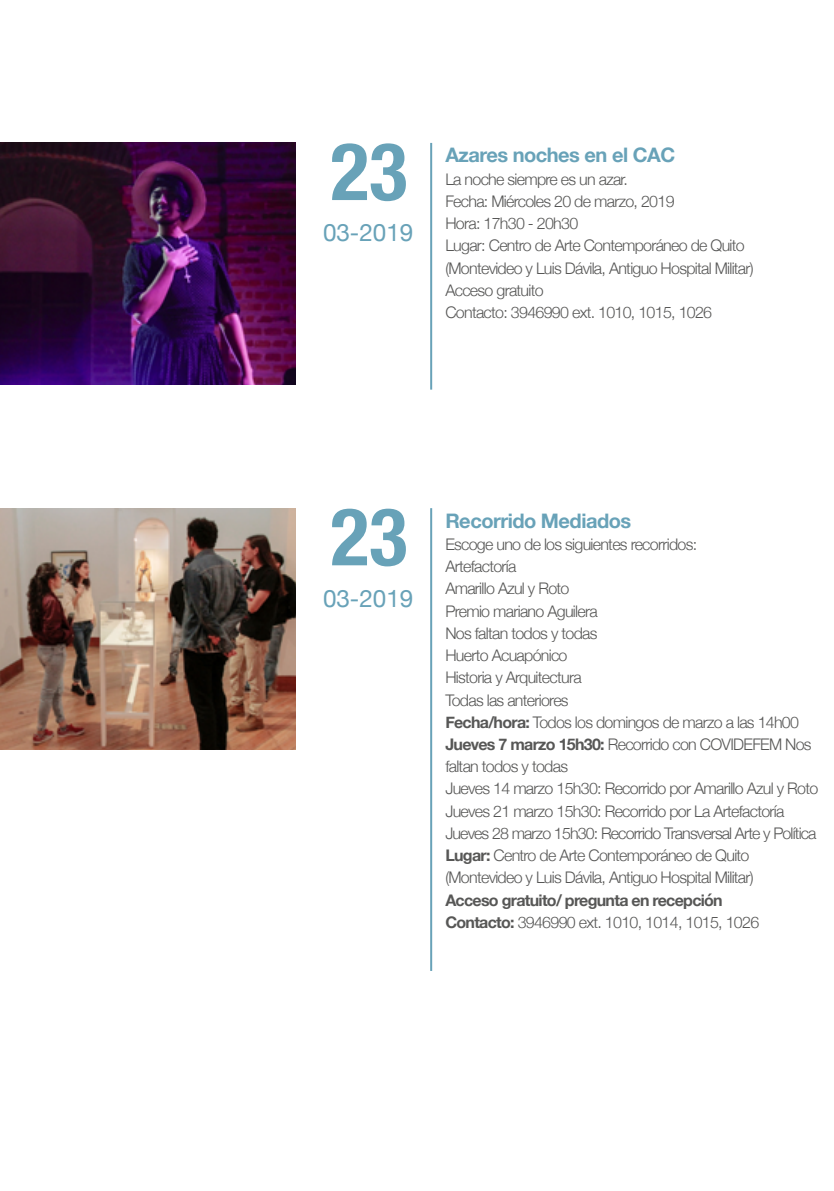
<style>
.page{position:relative;width:834px;height:1191px;background:#fff}
.page>*{position:absolute;margin:0;border:0;box-sizing:border-box;transform-origin:0 0}
.t1{font:700 condensed 80px "Helvetica Neue LT Std";color:#68a2b8}
.t2{font:24.2px "Helvetica Neue";color:#68a2b8}
.t3{font:700 20px "Helvetica Neue";letter-spacing:-.025em;color:#68a2b8}
.t4{font:300 16px/22.2px "Helvetica Neue";letter-spacing:-.045em;color:#575756}
.t5{font:700 16px/22.2px "Helvetica Neue";letter-spacing:-.045em;color:#575756}
.s1{font-weight:700}
.s2{font-weight:300}
</style>
<div class="page">
<img style="left:0;top:143px;width:296px;height:241px">
<img style="left:0;top:508px;width:296px;height:241px">
<hr style="left:430px;top:143px;width:2px;height:246px;background:#68a2b8">
<hr style="left:430px;top:508px;width:2px;height:463px;background:#68a2b8">
<h1 class="t1" style="left:330px;top:123px;width:78px">23</h1>
<h2 class="t2" style="left:323px;top:215px;width:92px">03-2019</h2>
<p class="t3" style="left:445px;top:140px;width:231px">Azares noches en el CAC</p>
<p class="t4" style="left:445px;top:167px;width:310px">La noche siempre es un azar.<br>Fecha: Miércoles 20 de marzo, 2019<br>Hora: 17h30 - 20h30<br>Lugar: Centro de Arte Contemporáneo de Quito (Montevideo y Luis Dávila, Antiguo Hospital Militar)<br>Acceso gratuito<br>Contacto: 3946990 ext. 1010, 1015, 1026</p>
<h1 class="t1" style="left:330px;top:488px;width:78px">23</h1>
<h2 class="t2" style="left:323px;top:580px;width:92px">03-2019</h2>
<p class="t3" style="left:445px;top:505px;width:187px">Recorrido Mediados</p>
<p class="t4" style="left:445px;top:532px;width:374px">Escoge uno de los siguientes recorridos:<br>Artefactoría<br>Amarillo Azul y Roto<br>Premio mariano Aguilera<br>Nos faltan todos y todas<br>Huerto Acuapónico<br>Historia y Arquitectura<br>Todas las anteriores<br><span class="s1">Fecha/hora:</span> Todos los domingos de marzo a las 14h00<br><span class="s1">Jueves 7 marzo 15h30:</span> Recorrido con COVIDEFEM Nos faltan todos y todas<br>Jueves 14 marzo 15h30: Recorrido por Amarillo Azul y Roto Jueves 21 marzo 15h30: Recorrido por La Artefactoría Jueves 28 marzo 15h30: Recorrido Transversal Arte y Política <span class="s1">Lugar:</span> Centro de Arte Contemporáneo de Quito (Montevideo y Luis Dávila, Antiguo Hospital Militar)</p>
<p class="t5" style="left:445px;top:889px;width:315px">Acceso gratuito/ pregunta en recepción<br>Contacto: <span class="s2">3946990 ext. 1010, 1014, 1015, 1026</span></p>
</div>
